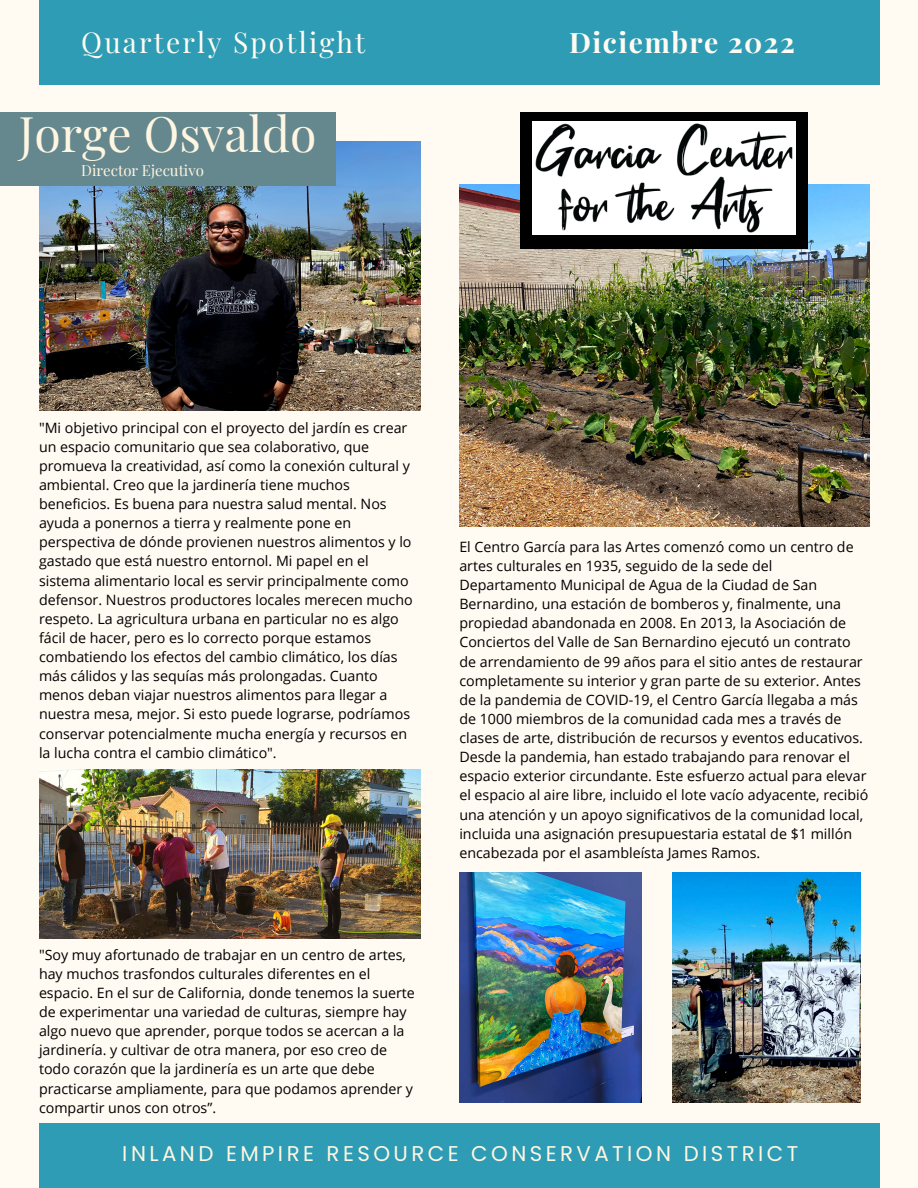
<style>
.page{position:relative;width:918px;height:1188px;background:#fffbf2}
.page>*{position:absolute;margin:0;border:0;box-sizing:border-box;transform-origin:0 0}
.t1{font:48.15px "Playfair Display";color:#fff6e2}
.t2{font:28.2px "Playfair Display";letter-spacing:.075em;color:#fffbf2}
.t3{font:700 28.2px "Playfair Display";letter-spacing:.055em;color:#fffbf2}
.t4{font:21.3px "Poppins";letter-spacing:.16em;color:#fff6e2}
.t5{font:15px "Playfair Display";color:#fff6e2}
.t6{font:14.25px/19.2px "Open Sans";color:#000}
</style>
<div class="page">
<img style="left:39px;top:141px;width:381px;height:269px">
<img style="left:459px;top:185px;width:411px;height:342px">
<img style="left:459px;top:872px;width:183px;height:231px">
<img style="left:673px;top:872px;width:187px;height:231px">
<img style="left:39px;top:770px;width:381px;height:168px">
<div style="left:0;top:112px;width:335px;height:73px;background:#65888f"></div>
<div style="left:39px;top:0;width:840px;height:84px;background:#2e9cb4"></div>
<div style="left:39px;top:1123px;width:840px;height:65px;background:#2e9cb4"></div>
<div style="left:521px;top:112px;width:287px;height:137px;background:#000"></div>
<img style="left:532px;top:122px;width:264px;height:113px">
<h2 class="t2" style="left:81px;top:22px;width:286px">Quarterly Spotlight</h2>
<h2 class="t3" style="left:569px;top:22px;width:227px">Diciembre 2022</h2>
<h1 class="t1" style="left:19px;top:100px;width:299px">Jorge Osvaldo</h1>
<p class="t5" style="left:81px;top:159px;width:124px">Director Ejecutivo</p>
<p class="t6" style="left:39px;top:417px;width:375px">"Mi objetivo principal con el proyecto del jardín es crear un espacio comunitario que sea colaborativo, que promueva la creatividad, así como la conexión cultural y ambiental. Creo que la jardinería tiene muchos beneficios. Es buena para nuestra salud mental. Nos ayuda a ponernos a tierra y realmente pone en perspectiva de dónde provienen nuestros alimentos y lo gastado que está nuestro entornol. Mi papel en el sistema alimentario local es servir principalmente como defensor. Nuestros productores locales merecen mucho respeto. La agricultura urbana en particular no es algo fácil de hacer, pero es lo correcto porque estamos combatiendo los efectos del cambio climático, los días más cálidos y las sequías más prolongadas. Cuanto menos deban viajar nuestros alimentos para llegar a nuestra mesa, mejor. Si esto puede lograrse, podríamos conservar potencialmente mucha energía y recursos en la lucha contra el cambio climático".</p>
<p class="t6" style="left:39px;top:945px;width:377px">"Soy muy afortunado de trabajar en un centro de artes, hay muchos trasfondos culturales diferentes en el espacio. En el sur de California, donde tenemos la suerte de experimentar una variedad de culturas, siempre hay algo nuevo que aprender, porque todos se acercan a la jardinería. y cultivar de otra manera, por eso creo de todo corazón que la jardinería es un arte que debe practicarse ampliamente, para que podamos aprender y compartir unos con otros”.</p>
<p class="t6" style="left:459px;top:537px;width:411px">El Centro García para las Artes comenzó como un centro de artes culturales en 1935, seguido de la sede del Departamento Municipal de Agua de la Ciudad de San Bernardino, una estación de bomberos y, finalmente, una propiedad abandonada en 2008. En 2013, la Asociación de Conciertos del Valle de San Bernardino ejecutó un contrato de arrendamiento de 99 años para el sitio antes de restaurar completamente su interior y gran parte de su exterior. Antes de la pandemia de COVID-19, el Centro García llegaba a más de 1000 miembros de la comunidad cada mes a través de clases de arte, distribución de recursos y eventos educativos.<br>Desde la pandemia, han estado trabajando para renovar el espacio exterior circundante. Este esfuerzo actual para elevar el espacio al aire libre, incluido el lote vacío adyacente, recibió una atención y un apoyo significativos de la comunidad local, incluida una asignación presupuestaria estatal de $1 millón encabezada por el asambleísta James Ramos.</p>
<h3 class="t4" style="left:122px;top:1139px;width:678px">INLAND EMPIRE RESOURCE CONSERVATION DISTRICT</h3>
</div>
